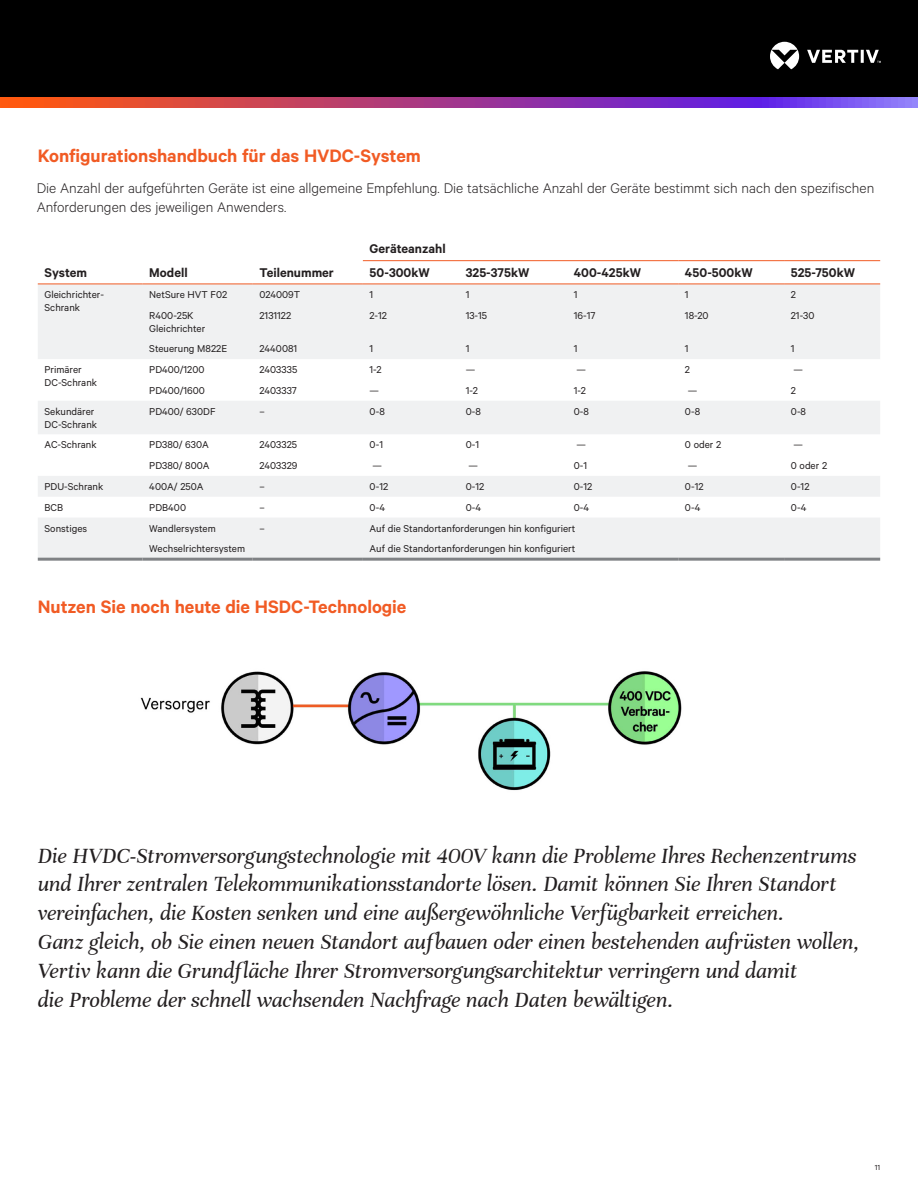
<style>
.page{position:relative;width:918px;height:1188px;background:#fff}
.page>*{position:absolute;margin:0;border:0;box-sizing:border-box;transform-origin:0 0}
.Vertiv_Lead-in{font:italic 23.25px/28.8px "Unna";letter-spacing:-.005em;color:#231f20}
.Vertiv_Orange_Main_H{font:600 20.25px "Calibre";color:#f15b24}
.Vertiv_Body_Text{font:300 15.75px/18.9px "Calibre";color:#231f20}
.Table_Header_Black{font:600 14.25px "Calibre";color:#231f20}
.Table_Body{font:11.25px/12.8px "Calibre";color:#231f20}
.t1{font:8.25px "Calibre";color:#231f20}
</style>
<div class="page">
<div style="left:0;top:0;width:918px;height:108px;background:#000"></div>
<svg style="left:770px;top:42px;width:111px;height:27px"></svg>
<svg style="left:0;top:98px;width:918px;height:10px;background:#a73f8c"></svg>
<svg style="left:38px;top:285px;width:842px;height:273px;fill:#f0f1f2"></svg>
<hr style="left:38px;top:284px;width:105px;height:1px;background:#f15b24">
<hr style="left:143px;top:284px;width:110px;height:1px;background:#f15b24">
<hr style="left:253px;top:284px;width:110px;height:1px;background:#f15b24">
<hr style="left:363px;top:284px;width:96px;height:1px;background:#f15b24">
<hr style="left:459px;top:284px;width:108px;height:1px;background:#f15b24">
<hr style="left:567px;top:284px;width:111px;height:1px;background:#f15b24">
<hr style="left:678px;top:284px;width:106px;height:1px;background:#f15b24">
<hr style="left:784px;top:284px;width:96px;height:1px;background:#f15b24">
<hr style="left:363px;top:260px;width:96px;height:1px;background:#f15b24">
<hr style="left:459px;top:260px;width:108px;height:1px;background:#f15b24">
<hr style="left:567px;top:260px;width:111px;height:1px;background:#f15b24">
<hr style="left:678px;top:260px;width:106px;height:1px;background:#f15b24">
<hr style="left:784px;top:260px;width:96px;height:1px;background:#f15b24">
<hr style="left:38px;top:558px;width:105px;height:3px;background:#808285">
<hr style="left:143px;top:558px;width:110px;height:3px;background:#808285">
<hr style="left:253px;top:558px;width:110px;height:3px;background:#808285">
<hr style="left:363px;top:558px;width:96px;height:3px;background:#808285">
<hr style="left:459px;top:558px;width:108px;height:3px;background:#808285">
<hr style="left:567px;top:558px;width:111px;height:3px;background:#808285">
<hr style="left:678px;top:558px;width:106px;height:3px;background:#808285">
<hr style="left:784px;top:558px;width:96px;height:3px;background:#808285">
<img style="left:140px;top:671px;width:542px;height:120px">
<p class="Vertiv_Orange_Main_H" style="left:38px;top:144px;width:385px">Konfigurationshandbuch für das HVDC-System</p>
<p class="Vertiv_Body_Text" style="left:37px;top:178px;width:839px">Die Anzahl der aufgeführten Geräte ist eine allgemeine Empfehlung. Die tatsächliche Anzahl der Geräte bestimmt sich nach den spezifischen<br>Anforderungen des jeweiligen Anwenders.</p>
<p class="Table_Header_Black" style="left:370px;top:241px;width:78px">Geräteanzahl</p>
<p class="Table_Header_Black" style="left:45px;top:264px;width:44px">System</p>
<p class="Table_Header_Black" style="left:149px;top:264px;width:40px">Modell</p>
<p class="Table_Header_Black" style="left:259px;top:264px;width:76px">Teilenummer</p>
<p class="Table_Header_Black" style="left:370px;top:264px;width:62px">50-300kW</p>
<p class="Table_Header_Black" style="left:466px;top:264px;width:65px">325-375kW</p>
<p class="Table_Header_Black" style="left:574px;top:264px;width:69px">400-425kW</p>
<p class="Table_Header_Black" style="left:685px;top:264px;width:69px">450-500kW</p>
<p class="Table_Header_Black" style="left:791px;top:264px;width:66px">525-750kW</p>
<p class="Table_Body" style="left:45px;top:288px;width:61px">Gleichrichter-<br>Schrank</p>
<p class="Table_Body" style="left:149px;top:288px;width:79px">NetSure HVT F02</p>
<p class="Table_Body" style="left:259px;top:288px;width:42px">024009T</p>
<p class="Table_Body" style="left:370px;top:288px;width:5px">1</p>
<p class="Table_Body" style="left:466px;top:288px;width:5px">1</p>
<p class="Table_Body" style="left:574px;top:288px;width:5px">1</p>
<p class="Table_Body" style="left:685px;top:288px;width:5px">1</p>
<p class="Table_Body" style="left:791px;top:288px;width:7px">2</p>
<p class="Table_Body" style="left:149px;top:309px;width:57px">R400-25K<br>Gleichrichter</p>
<p class="Table_Body" style="left:259px;top:309px;width:33px">2131122</p>
<p class="Table_Body" style="left:370px;top:309px;width:19px">2-12</p>
<p class="Table_Body" style="left:466px;top:309px;width:23px">13-15</p>
<p class="Table_Body" style="left:574px;top:309px;width:23px">16-17</p>
<p class="Table_Body" style="left:685px;top:309px;width:25px">18-20</p>
<p class="Table_Body" style="left:791px;top:309px;width:25px">21-30</p>
<p class="Table_Body" style="left:149px;top:342px;width:79px">Steuerung M822E</p>
<p class="Table_Body" style="left:259px;top:342px;width:39px">2440081</p>
<p class="Table_Body" style="left:370px;top:342px;width:5px">1</p>
<p class="Table_Body" style="left:466px;top:342px;width:5px">1</p>
<p class="Table_Body" style="left:574px;top:342px;width:5px">1</p>
<p class="Table_Body" style="left:685px;top:342px;width:5px">1</p>
<p class="Table_Body" style="left:791px;top:342px;width:5px">1</p>
<p class="Table_Body" style="left:45px;top:363px;width:54px">Primärer<br>DC-Schrank</p>
<p class="Table_Body" style="left:149px;top:363px;width:57px">PD400/1200</p>
<p class="Table_Body" style="left:259px;top:363px;width:39px">2403335</p>
<p class="Table_Body" style="left:370px;top:363px;width:14px">1-2</p>
<p class="Table_Body" style="left:466px;top:363px;width:11px">—</p>
<p class="Table_Body" style="left:576px;top:363px;width:11px">—</p>
<p class="Table_Body" style="left:685px;top:363px;width:7px">2</p>
<p class="Table_Body" style="left:794px;top:363px;width:11px">—</p>
<p class="Table_Body" style="left:149px;top:384px;width:57px">PD400/1600</p>
<p class="Table_Body" style="left:259px;top:384px;width:39px">2403337</p>
<p class="Table_Body" style="left:370px;top:384px;width:11px">—</p>
<p class="Table_Body" style="left:466px;top:384px;width:14px">1-2</p>
<p class="Table_Body" style="left:574px;top:384px;width:14px">1-2</p>
<p class="Table_Body" style="left:688px;top:384px;width:11px">—</p>
<p class="Table_Body" style="left:791px;top:384px;width:7px">2</p>
<p class="Table_Body" style="left:45px;top:405px;width:54px">Sekundärer<br>DC-Schrank</p>
<p class="Table_Body" style="left:149px;top:405px;width:68px">PD400/ 630DF</p>
<p class="Table_Body" style="left:259px;top:405px;width:7px">–</p>
<p class="Table_Body" style="left:370px;top:405px;width:17px">0-8</p>
<p class="Table_Body" style="left:466px;top:405px;width:17px">0-8</p>
<p class="Table_Body" style="left:574px;top:405px;width:17px">0-8</p>
<p class="Table_Body" style="left:685px;top:405px;width:17px">0-8</p>
<p class="Table_Body" style="left:791px;top:405px;width:17px">0-8</p>
<p class="Table_Body" style="left:45px;top:438px;width:54px">AC-Schrank</p>
<p class="Table_Body" style="left:149px;top:438px;width:61px">PD380/ 630A</p>
<p class="Table_Body" style="left:259px;top:438px;width:39px">2403325</p>
<p class="Table_Body" style="left:370px;top:438px;width:15px">0-1</p>
<p class="Table_Body" style="left:466px;top:438px;width:15px">0-1</p>
<p class="Table_Body" style="left:576px;top:438px;width:11px">—</p>
<p class="Table_Body" style="left:685px;top:438px;width:38px">0 oder 2</p>
<p class="Table_Body" style="left:794px;top:438px;width:11px">—</p>
<p class="Table_Body" style="left:149px;top:459px;width:62px">PD380/ 800A</p>
<p class="Table_Body" style="left:259px;top:459px;width:40px">2403329</p>
<p class="Table_Body" style="left:372px;top:459px;width:11px">—</p>
<p class="Table_Body" style="left:468px;top:459px;width:11px">—</p>
<p class="Table_Body" style="left:574px;top:459px;width:15px">0-1</p>
<p class="Table_Body" style="left:688px;top:459px;width:11px">—</p>
<p class="Table_Body" style="left:791px;top:459px;width:38px">0 oder 2</p>
<p class="Table_Body" style="left:45px;top:480px;width:60px">PDU-Schrank</p>
<p class="Table_Body" style="left:149px;top:480px;width:56px">400A/ 250A</p>
<p class="Table_Body" style="left:259px;top:480px;width:7px">–</p>
<p class="Table_Body" style="left:370px;top:480px;width:20px">0-12</p>
<p class="Table_Body" style="left:466px;top:480px;width:20px">0-12</p>
<p class="Table_Body" style="left:574px;top:480px;width:20px">0-12</p>
<p class="Table_Body" style="left:685px;top:480px;width:20px">0-12</p>
<p class="Table_Body" style="left:791px;top:480px;width:20px">0-12</p>
<p class="Table_Body" style="left:45px;top:501px;width:20px">BCB</p>
<p class="Table_Body" style="left:149px;top:501px;width:38px">PDB400</p>
<p class="Table_Body" style="left:259px;top:501px;width:7px">–</p>
<p class="Table_Body" style="left:370px;top:501px;width:17px">0-4</p>
<p class="Table_Body" style="left:466px;top:501px;width:17px">0-4</p>
<p class="Table_Body" style="left:574px;top:501px;width:17px">0-4</p>
<p class="Table_Body" style="left:685px;top:501px;width:17px">0-4</p>
<p class="Table_Body" style="left:791px;top:501px;width:17px">0-4</p>
<p class="Table_Body" style="left:45px;top:521px;width:44px">Sonstiges</p>
<p class="Table_Body" style="left:149px;top:521px;width:68px">Wandlersystem</p>
<p class="Table_Body" style="left:259px;top:521px;width:7px">–</p>
<p class="Table_Body" style="left:370px;top:521px;width:207px">Auf die Standortanforderungen hin konfiguriert</p>
<p class="Table_Body" style="left:149px;top:542px;width:97px">Wechselrichtersystem</p>
<p class="Table_Body" style="left:370px;top:542px;width:207px">Auf die Standortanforderungen hin konfiguriert</p>
<p class="Vertiv_Orange_Main_H" style="left:38px;top:595px;width:370px">Nutzen Sie noch heute die HSDC-Technologie</p>
<p class="Vertiv_Lead-in" style="left:38px;top:841px;width:823px">Die HVDC-Stromversorgungstechnologie mit 400V kann die Probleme Ihres Rechenzentrums und Ihrer zentralen Telekommunikationsstandorte lösen. Damit können Sie Ihren Standort vereinfachen, die Kosten senken und eine außergewöhnliche Verfügbarkeit erreichen.<br>Ganz gleich, ob Sie einen neuen Standort aufbauen oder einen bestehenden aufrüsten wollen, Vertiv kann die Grundfläche Ihrer Stromversorgungsarchitektur verringern und damit<br>die Probleme der schnell wachsenden Nachfrage nach Daten bewältigen.</p>
<p class="t1" style="left:875px;top:1162px;width:7px">11</p>
</div>
